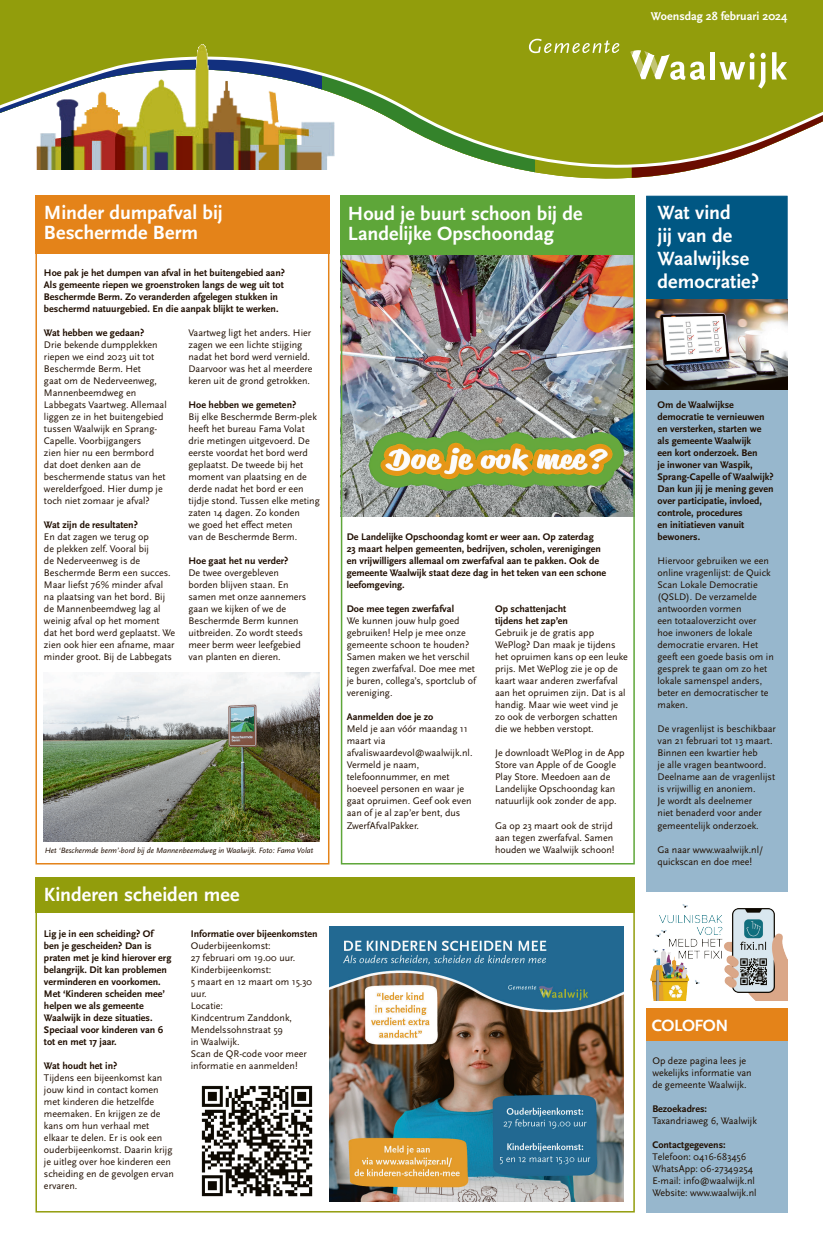
<style>
.page{position:relative;width:823px;height:1248px;background:#fff}
.page>*{position:absolute;margin:0;border:0;box-sizing:border-box;transform-origin:0 0}
.t1{font:700 20px/23px "Scala Sans Pro";color:#fff}
.t2{font:700 17px "Scala Sans Pro";letter-spacing:-.03em;color:#fff}
.t3{font:700 12px "Scala Sans Pro";color:#fff}
.t4{font:10px/12px "Scala Sans Pro";color:#200e00}
.t5{font:700 10px/12px "Scala Sans Pro";color:#200e00}
.t6{font:italic 8px "Scala Sans Pro";color:#200e00}
</style>
<div class="page">
<svg style="left:631px;top:169px;width:65px;height:9px"></svg>
<div style="left:0;top:0;width:322px;height:179px;background:linear-gradient(to right,#fff,#fff)"></div>
<svg style="left:0;top:0;width:822px;height:169px;background:#9ca72d"></svg>
<hr style="left:710px;top:52px;width:4px;height:27px;background:#fff">
<svg style="left:719px;top:53px;width:46px;height:36px"></svg>
<svg style="left:771px;top:52px;width:15px;height:27px"></svg>
<svg style="left:627px;top:42px;width:78px;height:38px"></svg>
<svg style="left:528px;top:39px;width:91px;height:14px"></svg>
<img style="left:36px;top:45px;width:298px;height:124px">
<img style="left:343px;top:255px;width:288px;height:261px">
<img style="left:44px;top:673px;width:275px;height:168px">
<div style="left:645px;top:196px;width:142px;height:695px;background:#97b7cd"></div>
<div style="left:340px;top:198px;width:294px;height:666px;border:2px solid #5ea639"></div>
<div style="left:340px;top:196px;width:294px;height:59px;background:#5ea639"></div>
<div style="left:35px;top:198px;width:294px;height:666px;border:2px solid #e48319"></div>
<div style="left:35px;top:196px;width:294px;height:58px;background:#e48319"></div>
<div style="left:645px;top:1040px;width:142px;height:172px;background:#97b7cd"></div>
<div style="left:645px;top:1008px;width:142px;height:32px;background:#e48319"></div>
<div style="left:645px;top:196px;width:142px;height:103px;background:#005783;border:1px solid #005783"></div>
<div style="left:35px;top:876px;width:599px;height:36px;background:#929d0c"></div>
<div style="left:35px;top:876px;width:599px;height:336px;border:2px solid #929d0c"></div>
<img style="left:645px;top:300px;width:142px;height:89px">
<img style="left:329px;top:926px;width:294px;height:275px">
<img style="left:201px;top:1085px;width:112px;height:112px">
<img style="left:650px;top:904px;width:137px;height:96px">
<p class="t3" style="left:650px;top:9px;width:138px">Woensdag 28 februari 2024</p>
<h1 class="t1" style="left:44px;top:202px;width:180px;line-height:20px">Minder dumpafval bij<br>Beschermde Berm</h1>
<p class="t5" style="left:44px;top:267px;width:242px">Hoe pak je het dumpen van afval in het buitengebied aan?<br>Als gemeente riepen we groenstroken langs de weg uit tot Beschermde Berm. Zo veranderden afgelegen stukken in beschermd natuurgebied. En die aanpak blijkt te werken.</p>
<p class="t5" style="left:44px;top:327px;width:102px">Wat hebben we gedaan?</p>
<p class="t4" style="left:44px;top:339px;width:124px">Drie bekende dumpplekken riepen we eind 2023 uit tot<br>Beschermde Berm. Het<br>gaat om de Nederveenweg,<br>Mannenbeemdweg en<br>Labbegats Vaartweg. Allemaal liggen ze in het buitengebied tussen Waalwijk en Sprang-<br>Capelle. Voorbijgangers<br>zien hier nu een bermbord dat doet denken aan de beschermende status van het werelderfgoed. Hier dump je toch niet zomaar je afval?</p>
<p class="t5" style="left:44px;top:519px;width:95px">Wat zijn de resultaten?</p>
<p class="t4" style="left:44px;top:531px;width:133px">En dat zagen we terug op<br>de plekken zelf. Vooral bij<br>de Nederveenweg is de<br>Beschermde Berm een succes.<br>Maar liefst 76% minder afval na plaatsing van het bord. Bij de Mannenbeemdweg lag al weinig afval op het moment dat het bord werd geplaatst. We zien ook hier een afname, maar minder groot. Bij de Labbegats</p>
<p class="t4" style="left:188px;top:327px;width:126px">Vaartweg ligt het anders. Hier zagen we een lichte stijging nadat het bord werd vernield.<br>Daarvoor was het al meerdere keren uit de grond getrokken.</p>
<p class="t5" style="left:188px;top:399px;width:109px">Hoe hebben we gemeten?</p>
<p class="t4" style="left:188px;top:411px;width:133px">Bij elke Beschermde Berm-plek heeft het bureau Fama Volat drie metingen uitgevoerd. De eerste voordat het bord werd geplaatst. De tweede bij het moment van plaatsing en de derde nadat het bord er een tijdje stond. Tussen elke meting zaten 14 dagen. Zo konden<br>we goed het effect meten<br>van de Beschermde Berm.</p>
<p class="t5" style="left:188px;top:555px;width:101px">Hoe gaat het nu verder?</p>
<p class="t4" style="left:188px;top:567px;width:119px">De twee overgebleven borden blijven staan. En samen met onze aannemers gaan we kijken of we de<br>Beschermde Berm kunnen uitbreiden. Zo wordt steeds meer berm weer leefgebied van planten en dieren.</p>
<p class="t6" style="left:45px;top:845px;width:270px">Het ‘Beschermde berm’-bord bij de Mannenbeemdweg in Waalwijk. Foto: Fama Volat</p>
<h1 class="t1" style="left:44px;top:883px;width:197px">Kinderen scheiden mee</h1>
<p class="t5" style="left:44px;top:927px;width:129px">Lig je in een scheiding? Of<br>ben je gescheiden? Dan is praten met je kind hierover erg belangrijk. Dit kan problemen verminderen en voorkomen.<br>Met ‘Kinderen scheiden mee’ helpen we als gemeente<br>Waalwijk in deze situaties.<br>Speciaal voor kinderen van 6 tot en met 17 jaar.</p>
<p class="t5" style="left:44px;top:1059px;width:75px">Wat houdt het in?</p>
<p class="t4" style="left:44px;top:1071px;width:131px">Tijdens een bijeenkomst kan jouw kind in contact komen met kinderen die hetzelfde meemaken. En krijgen ze de kans om hun verhaal met elkaar te delen. Er is ook een ouderbijeenkomst. Daarin krijg je uitleg over hoe kinderen een scheiding en de gevolgen ervan ervaren.</p>
<p class="t5" style="left:191px;top:927px;width:128px">Informatie over bijeenkomsten</p>
<p class="t4" style="left:191px;top:939px;width:123px">Ouderbijeenkomst:<br>27 februari om 19.00 uur.<br>Kinderbijeenkomst:<br>5 maart en 12 maart om 15.30 uur.<br>Locatie:<br>Kindcentrum Zanddonk,<br>Mendelssohnstraat 59<br>in Waalwijk.<br>Scan de QR-code voor meer informatie en aanmelden!</p>
<h1 class="t1" style="left:348px;top:204px;width:236px;line-height:20px">Houd je buurt schoon bij de<br>Landelijke Opschoondag</h1>
<h1 class="t1" style="left:657px;top:201px;width:103px">Wat vind<br>jij van de<br>Waalwijkse democratie?</h1>
<p class="t5" style="left:346px;top:531px;width:261px">De Landelijke Opschoondag komt er weer aan. Op zaterdag<br>23 maart helpen gemeenten, bedrijven, scholen, verenigingen en vrijwilligers allemaal om zwerfafval aan te pakken. Ook de gemeente Waalwijk staat deze dag in het teken van een schone leefomgeving.</p>
<p class="t5" style="left:346px;top:603px;width:109px">Doe mee tegen zwerfafval</p>
<p class="t4" style="left:346px;top:615px;width:130px">We kunnen jouw hulp goed gebruiken! Help je mee onze gemeente schoon te houden?<br>Samen maken we het verschil tegen zwerfafval. Doe mee met je buren, collega’s, sportclub of vereniging.</p>
<p class="t5" style="left:346px;top:711px;width:88px">Aanmelden doe je zo</p>
<p class="t4" style="left:346px;top:723px;width:127px">Meld je aan vóór maandag 11 maart via afvaliswaardevol@waalwijk.nl.<br>Vermeld je naam, telefoonnummer, en met hoeveel personen en waar je gaat opruimen. Geef ook even aan of je al zap’er bent, dus<br>ZwerfAfvalPakker.</p>
<p class="t5" style="left:495px;top:603px;width:74px">Op schattenjacht tijdens het zap’en</p>
<p class="t4" style="left:495px;top:627px;width:134px">Gebruik je de gratis app<br>WePlog? Dan maak je tijdens het opruimen kans op een leuke prijs. Met WePlog zie je op de kaart waar anderen zwerfafval aan het opruimen zijn. Dat is al handig. Maar wie weet vind je zo ook de verborgen schatten die we hebben verstopt.</p>
<p class="t4" style="left:495px;top:747px;width:131px">Je downloadt WePlog in de App<br>Store van Apple of de Google<br>Play Store. Meedoen aan de<br>Landelijke Opschoondag kan natuurlijk ook zonder de app.</p>
<p class="t4" style="left:495px;top:819px;width:121px">Ga op 23 maart ook de strijd aan tegen zwerfafval. Samen houden we Waalwijk schoon!</p>
<p class="t5" style="left:657px;top:399px;width:117px">Om de Waalwijkse democratie te vernieuwen en versterken, starten we als gemeente Waalwijk<br>een kort onderzoek. Ben<br>je inwoner van Waspik,<br>Sprang-Capelle of Waalwijk?<br>Dan kun jij je mening geven over participatie, invloed, controle, procedures<br>en initiatieven vanuit bewoners.</p>
<p class="t4" style="left:657px;top:555px;width:118px">Hiervoor gebruiken we een online vragenlijst: de Quick<br>Scan Lokale Democratie (QSLD). De verzamelde antwoorden vormen<br>een totaaloverzicht over hoe inwoners de lokale democratie ervaren. Het geeft een goede basis om in gesprek te gaan om zo het lokale samenspel anders, beter en democratischer te maken.</p>
<p class="t4" style="left:657px;top:723px;width:120px">De vragenlijst is beschikbaar van 21 februari tot 13 maart.<br>Binnen een kwartier heb<br>je alle vragen beantwoord.<br>Deelname aan de vragenlijst is vrijwillig en anoniem.<br>Je wordt als deelnemer<br>niet benaderd voor ander gemeentelijk onderzoek.</p>
<p class="t4" style="left:657px;top:843px;width:107px">Ga naar www.waalwijk.nl/ quickscan en doe mee!</p>
<h2 class="t2" style="left:651px;top:1015px;width:78px">COLOFON</h2>
<p class="t4" style="left:652px;top:1054px;width:101px">Op deze pagina lees je wekelijks informatie van de gemeente Waalwijk.</p>
<p class="t5" style="left:652px;top:1102px;width:56px">Bezoekadres:</p>
<p class="t4" style="left:652px;top:1114px;width:106px">Taxandriaweg 6, Waalwijk</p>
<p class="t5" style="left:652px;top:1138px;width:75px">Contactgegevens:</p>
<p class="t4" style="left:652px;top:1150px;width:106px">Telefoon: 0416-683456<br>WhatsApp: 06-27349254<br>E-mail: info@waalwijk.nl<br>Website: www.waalwijk.nl</p>
</div>
